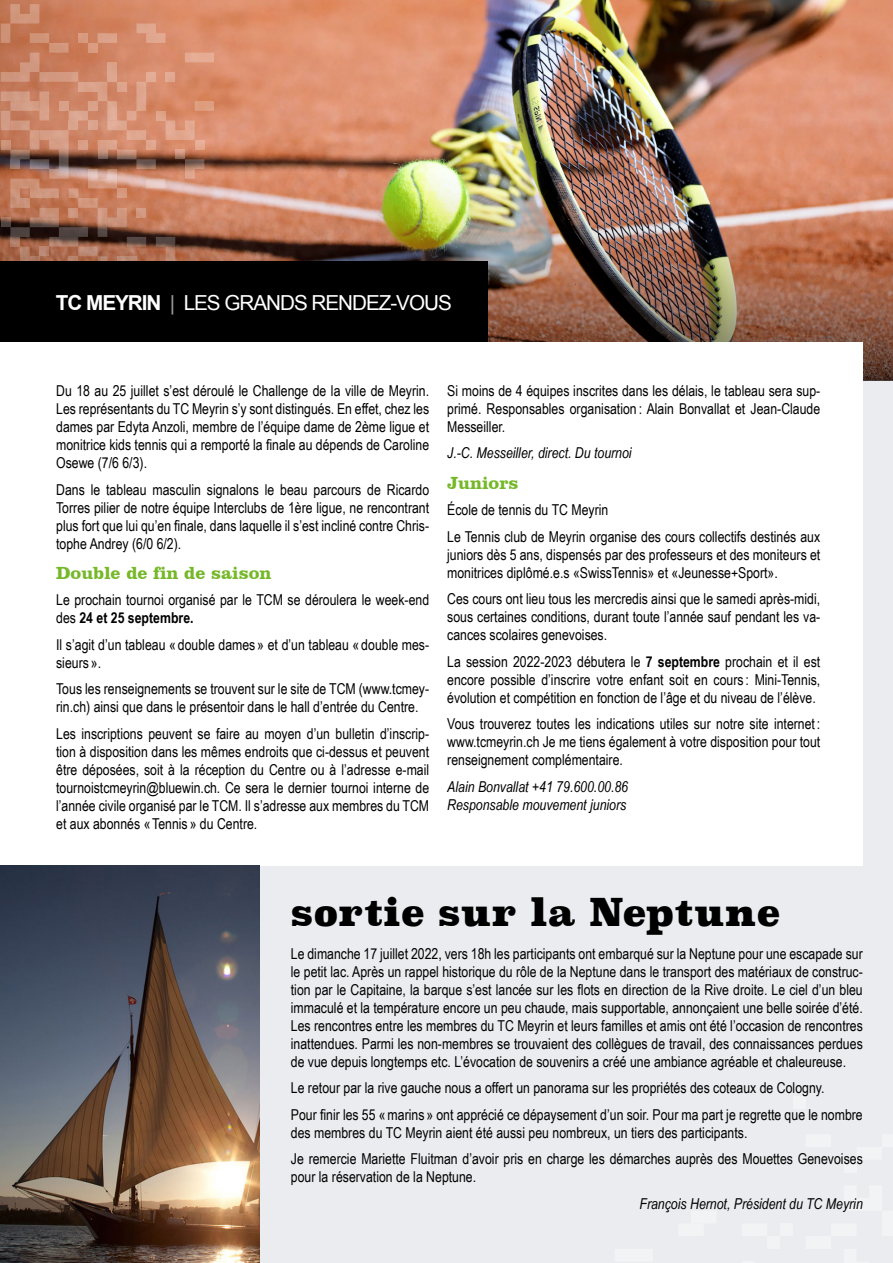
<style>
.page{position:relative;width:893px;height:1263px;background:#fff}
.page>*{position:absolute;margin:0;border:0;box-sizing:border-box;transform-origin:0 0}
.t1{font:900 37.5px "Superclarendon";color:#000}
.t2{font:20.7px "Arial";letter-spacing:-.05em;color:#fff}
.t3{font:700 18px "Clarendon BT";color:#76b82a}
.t4{font:15px/18px "Arial Narrow";color:#000;text-align:justify}
.t5{font:italic 15px/18px "Arial Narrow";color:#000}
.s1{font-weight:700}
.s2{color:#9d9d9c}
</style>
<div class="page">
<img style="left:214px;top:0;width:679px;height:167px">
<img style="left:214px;top:167px;width:679px;height:214px">
<div style="left:0;top:381px;width:893px;height:882px;background:#eaecef"></div>
<div style="left:0;top:261px;width:488px;height:81px;background:#000"></div>
<div style="left:0;top:342px;width:863px;height:523px;background:#fff"></div>
<img style="left:0;top:865px;width:259px;height:398px">
<div style="left:767px;top:1236px;width:13px;height:13px;background:#f2f3f5"></div>
<div style="left:793px;top:1096px;width:13px;height:13px;background:#f2f3f5"></div>
<div style="left:844px;top:1160px;width:12px;height:12px;background:#f2f3f5"></div>
<div style="left:780px;top:1223px;width:13px;height:13px;background:#f2f3f5"></div>
<svg style="left:0;top:0;width:214px;height:261px;background:#be7e63"></svg>
<h2 class="t2" style="left:56px;top:290px;width:397px"><span class="s1">TC MEYRIN</span> <span class="s2">|</span> LES GRANDS RENDEZ-VOUS</h2>
<p class="t4" style="left:56px;top:381px;width:375px">Du 18 au 25 juillet s’est déroulé le Challenge de la ville de Meyrin.<br>Les représentants du TC Meyrin s’y sont distingués. En effet, chez les dames par Edyta Anzoli, membre de l’équipe dame de 2ème ligue et monitrice kids tennis qui a remporté la finale au dépends de Caroline Osewe (7/6 6/3).</p>
<p class="t4" style="left:56px;top:480px;width:375px">Dans le tableau masculin signalons le beau parcours de Ricardo Torres pilier de notre équipe Interclubs de 1ère ligue, ne rencontrant plus fort que lui qu’en finale, dans laquelle il s’est incliné contre Chris&shy;tophe Andrey (6/0 6/2).</p>
<p class="t3" style="left:56px;top:561px;width:217px">Double de fin de saison</p>
<p class="t4" style="left:56px;top:590px;width:375px">Le prochain tournoi organisé par le TCM se déroulera le week-end des <span class="s1">24 et 25 septembre.</span></p>
<p class="t4" style="left:56px;top:635px;width:375px">Il s’agit d’un tableau « double dames » et d’un tableau « double mes&shy;sieurs ».</p>
<p class="t4" style="left:56px;top:679px;width:375px">Tous les renseignements se trouvent sur le site de TCM (www.tcmey&shy;rin.ch) ainsi que dans le présentoir dans le hall d’entrée du Centre.</p>
<p class="t4" style="left:56px;top:724px;width:375px">Les inscriptions peuvent se faire au moyen d’un bulletin d’inscrip&shy;tion à disposition dans les mêmes endroits que ci-dessus et peuvent être déposées, soit à la réception du Centre ou à l’adresse e-mail tournoistcmeyrin@bluewin.ch. Ce sera le dernier tournoi interne de l’année civile organisé par le TCM. Il s’adresse aux membres du TCM et aux abonnés «Tennis » du Centre.</p>
<p class="t4" style="left:447px;top:381px;width:375px">Si moins de 4 équipes inscrites dans les délais, le tableau sera sup&shy;primé. Responsables organisation : Alain Bonvallat et Jean-Claude Messeiller.</p>
<p class="t5" style="left:447px;top:444px;width:186px">J.-C. Messeiller, direct. Du tournoi</p>
<p class="t3" style="left:447px;top:471px;width:73px">Juniors</p>
<p class="t4" style="left:447px;top:496px;width:375px;line-height:26.5px">École de tennis du TC Meyrin<br>Le Tennis club de Meyrin organise des cours collectifs destinés aux</p>
<p class="t4" style="left:447px;top:545px;width:375px">juniors dès 5 ans, dispensés par des professeurs et des moniteurs et monitrices diplômé.e.s «SwissTennis» et «Jeunesse+Sport».</p>
<p class="t4" style="left:447px;top:589px;width:375px">Ces cours ont lieu tous les mercredis ainsi que le samedi après-midi, sous certaines conditions, durant toute l’année sauf pendant les va&shy;cances scolaires genevoises.</p>
<p class="t4" style="left:447px;top:652px;width:375px">La session 2022-2023 débutera le <span class="s1">7 septembre</span> prochain et il est encore possible d’inscrire votre enfant soit en cours : Mini-Tennis, évolution et compétition en fonction de l’âge et du niveau de l’élève.</p>
<p class="t4" style="left:447px;top:714px;width:375px">Vous trouverez toutes les indications utiles sur notre site internet : www.tcmeyrin.ch Je me tiens également à votre disposition pour tout renseignement complémentaire.</p>
<p class="t5" style="left:447px;top:777px;width:182px">Alain Bonvallat +41 79.600.00.86<br>Responsable mouvement juniors</p>
<h1 class="t1" style="left:291px;top:887px;width:491px">sortie sur la Neptune</h1>
<p class="t4" style="left:291px;top:944px;width:573px">Le dimanche 17 juillet 2022, vers 18h les participants ont embarqué sur la Neptune pour une escapade sur le petit lac. Après un rappel historique du rôle de la Neptune dans le transport des matériaux de construc&shy;tion par le Capitaine, la barque s’est lancée sur les flots en direction de la Rive droite. Le ciel d’un bleu immaculé et la température encore un peu chaude, mais supportable, annonçaient une belle soirée d’été.<br>Les rencontres entre les membres du TC Meyrin et leurs familles et amis ont été l’occasion de rencontres inattendues. Parmi les non-membres se trouvaient des collègues de travail, des connaissances perdues de vue depuis longtemps etc. L’évocation de souvenirs a créé une ambiance agréable et chaleureuse.</p>
<p class="t4" style="left:291px;top:1074px;width:573px;line-height:26.5px">Le retour par la rive gauche nous a offert un panorama sur les propriétés des coteaux de Cologny.<br>Pour finir les 55 «marins » ont apprécié ce dépaysement d’un soir. Pour ma part je regrette que le nombre</p>
<p class="t4" style="left:291px;top:1119px;width:573px;line-height:26.5px">des membres du TC Meyrin aient été aussi peu nombreux, un tiers des participants.<br>Je remercie Mariette Fluitman d’avoir pris en charge les démarches auprès des Mouettes Genevoises</p>
<p class="t4" style="left:291px;top:1167px;width:187px">pour la réservation de la Neptune.</p>
<p class="t5" style="left:639px;top:1194px;width:225px">François Hernot, Président du TC Meyrin</p>
</div>
